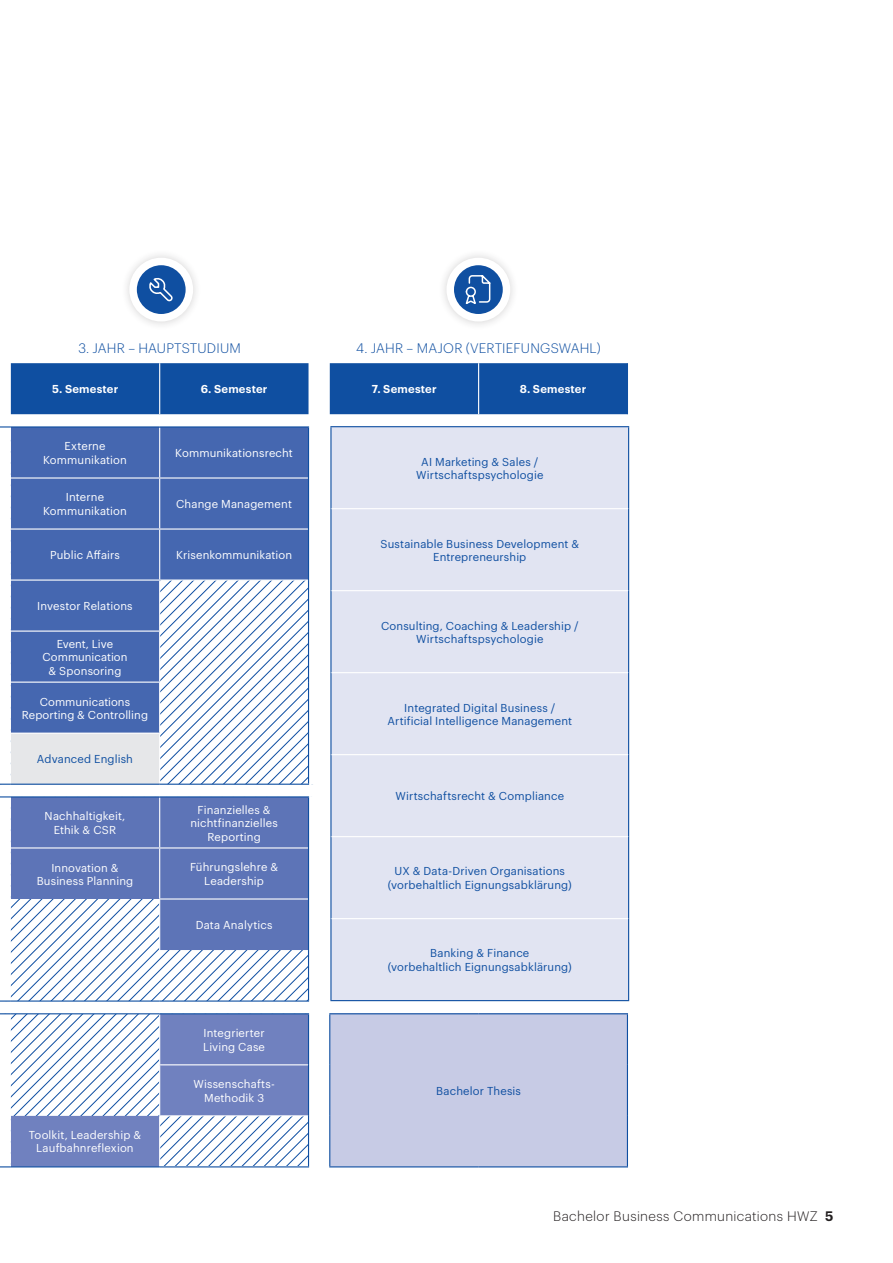
<style>
.page{position:relative;width:893px;height:1263px;background:#fff}
.page>*{position:absolute;margin:0;border:0;box-sizing:border-box;transform-origin:0 0}
.t1{font:300 13.5px "Graphik";letter-spacing:.01em;color:#0f4fa1}
.t2{font:300 13.5px "Graphik";letter-spacing:.03em;color:#231f20}
.t3{font:11.25px/13.5px "Graphik";letter-spacing:.01em;color:#fff;text-align:center}
._10_Modul_Content{font:11.25px/13.5px "Graphik";letter-spacing:.015em;color:#0f4fa1;text-align:center}
.t4{font:600 11.25px "Graphik";letter-spacing:.02em;color:#fff}
.s1{font-weight:600}
</style>
<div class="page">
<div style="left:11px;top:363px;width:616px;height:51px;background:#0f4fa1"></div>
<svg style="left:0;top:427px;width:310px;height:357px;fill:#4567b0"></svg>
<div style="left:11px;top:733px;width:149px;height:51px;background:#e6e7e9"></div>
<svg style="left:0;top:797px;width:310px;height:204px;fill:#5d74b7"></svg>
<svg style="left:0;top:1014px;width:310px;height:153px;fill:#7081bf"></svg>
<div style="left:330px;top:1014px;width:297px;height:153px;background:#c7cbe5"></div>
<hr style="left:159px;top:363px;width:1px;height:51px;background:#fff">
<hr style="left:478px;top:363px;width:1px;height:51px;background:#fff">
<hr style="left:159px;top:427px;width:1px;height:50px;background:#fff">
<svg style="left:0;top:477px;width:11px;height:2px"></svg>
<hr style="left:11px;top:477px;width:149px;height:2px;background:#fff">
<hr style="left:160px;top:477px;width:148px;height:2px;background:#fff">
<hr style="left:159px;top:479px;width:1px;height:49px;background:#fff">
<svg style="left:0;top:528px;width:11px;height:2px"></svg>
<hr style="left:11px;top:528px;width:149px;height:2px;background:#fff">
<hr style="left:160px;top:528px;width:148px;height:2px;background:#fff">
<hr style="left:159px;top:530px;width:1px;height:49px;background:#fff">
<svg style="left:0;top:579px;width:11px;height:2px"></svg>
<hr style="left:11px;top:579px;width:149px;height:2px;background:#fff">
<hr style="left:160px;top:579px;width:148px;height:2px;background:#fff">
<hr style="left:159px;top:581px;width:1px;height:49px;background:#fff">
<svg style="left:0;top:630px;width:11px;height:2px"></svg>
<hr style="left:11px;top:630px;width:149px;height:2px;background:#fff">
<hr style="left:159px;top:632px;width:1px;height:49px;background:#fff">
<svg style="left:0;top:681px;width:11px;height:2px"></svg>
<hr style="left:11px;top:681px;width:149px;height:2px;background:#fff">
<hr style="left:159px;top:683px;width:1px;height:50px;background:#fff">
<hr style="left:159px;top:797px;width:1px;height:50px;background:#fff">
<hr style="left:11px;top:847px;width:149px;height:1px;background:#fff">
<hr style="left:159px;top:848px;width:1px;height:50px;background:#fff">
<hr style="left:159px;top:899px;width:1px;height:51px;background:#fff">
<hr style="left:159px;top:1064px;width:149px;height:1px;background:#fff">
<hr style="left:159px;top:1115px;width:149px;height:1px;background:#fff">
<hr style="left:159px;top:1116px;width:1px;height:50px;background:#fff">
<hr style="left:627px;top:363px;width:1px;height:51px;background:#0f4fa1">
<hr style="left:11px;top:733px;width:149px;height:1px;background:#fff">
<hr style="left:159px;top:734px;width:1px;height:50px;background:#fff">
<hr style="left:159px;top:1014px;width:1px;height:50px;background:#fff">
<hr style="left:159px;top:1065px;width:1px;height:50px;background:#fff">
<hr style="left:11px;top:1013px;width:149px;height:1px;background:#0f4fa1">
<hr style="left:160px;top:1013px;width:149px;height:1px;background:#0f4fa1">
<hr style="left:308px;top:1014px;width:1px;height:51px;background:#0f4fa1">
<hr style="left:308px;top:1065px;width:1px;height:51px;background:#0f4fa1">
<hr style="left:308px;top:1116px;width:1px;height:50px;background:#0f4fa1">
<hr style="left:11px;top:1166px;width:149px;height:1px;background:#0f4fa1">
<hr style="left:160px;top:1166px;width:149px;height:1px;background:#0f4fa1">
<hr style="left:329px;top:1013px;width:150px;height:1px;background:#0f4fa1">
<hr style="left:329px;top:1014px;width:1px;height:51px;background:#0f4fa1">
<hr style="left:479px;top:1013px;width:149px;height:1px;background:#0f4fa1">
<hr style="left:627px;top:1014px;width:1px;height:51px;background:#0f4fa1">
<hr style="left:329px;top:1065px;width:1px;height:51px;background:#0f4fa1">
<hr style="left:627px;top:1065px;width:1px;height:51px;background:#0f4fa1">
<hr style="left:329px;top:1116px;width:1px;height:50px;background:#0f4fa1">
<hr style="left:627px;top:1116px;width:1px;height:50px;background:#0f4fa1">
<hr style="left:329px;top:1166px;width:150px;height:1px;background:#0f4fa1">
<hr style="left:479px;top:1166px;width:149px;height:1px;background:#0f4fa1">
<hr style="left:11px;top:426px;width:149px;height:1px;background:#0f4fa1">
<hr style="left:160px;top:426px;width:149px;height:1px;background:#0f4fa1">
<hr style="left:308px;top:427px;width:1px;height:51px;background:#0f4fa1">
<hr style="left:308px;top:478px;width:1px;height:51px;background:#0f4fa1">
<hr style="left:308px;top:529px;width:1px;height:51px;background:#0f4fa1">
<hr style="left:308px;top:580px;width:1px;height:51px;background:#0f4fa1">
<hr style="left:308px;top:631px;width:1px;height:51px;background:#0f4fa1">
<hr style="left:308px;top:682px;width:1px;height:51px;background:#0f4fa1">
<hr style="left:308px;top:733px;width:1px;height:51px;background:#0f4fa1">
<hr style="left:160px;top:784px;width:149px;height:1px;background:#0f4fa1">
<hr style="left:11px;top:784px;width:149px;height:1px;background:#0f4fa1">
<svg style="left:0;top:1000px;width:11px;height:2px"></svg>
<hr style="left:11px;top:796px;width:149px;height:1px;background:#0f4fa1">
<hr style="left:160px;top:796px;width:149px;height:1px;background:#0f4fa1">
<hr style="left:308px;top:797px;width:1px;height:51px;background:#0f4fa1">
<hr style="left:308px;top:848px;width:1px;height:51px;background:#0f4fa1">
<hr style="left:11px;top:1000px;width:149px;height:2px;background:#0f4fa1">
<hr style="left:308px;top:899px;width:1px;height:51px;background:#0f4fa1">
<hr style="left:308px;top:950px;width:1px;height:50px;background:#0f4fa1">
<hr style="left:160px;top:1000px;width:149px;height:2px;background:#0f4fa1">
<hr style="left:160px;top:847px;width:148px;height:1px;background:#fff">
<hr style="left:159px;top:898px;width:149px;height:1px;background:#fff">
<div style="left:120px;top:249px;width:82px;height:81px;background:#231f20;opacity:.2"></div>
<svg style="left:133px;top:261px;width:56px;height:57px"></svg>
<svg style="left:148px;top:278px;width:26px;height:25px"></svg>
<div style="left:129px;top:258px;width:64px;height:63px;border:8px solid #fff;border-radius:50%"></div>
<div style="left:437px;top:249px;width:82px;height:81px;background:#231f20;opacity:.2"></div>
<svg style="left:450px;top:261px;width:56px;height:57px"></svg>
<svg style="left:464px;top:274px;width:27px;height:32px"></svg>
<div style="left:446px;top:258px;width:64px;height:63px;border:8px solid #fff;border-radius:50%"></div>
<div style="left:332px;top:427px;width:296px;height:573px;background:#e1e4f2"></div>
<hr style="left:330px;top:426px;width:299px;height:1px;background:#0f4fa1">
<hr style="left:330px;top:427px;width:2px;height:82px;background:#0f4fa1">
<hr style="left:330px;top:509px;width:2px;height:82px;background:#0f4fa1">
<hr style="left:330px;top:591px;width:2px;height:82px;background:#0f4fa1">
<hr style="left:330px;top:673px;width:2px;height:82px;background:#0f4fa1">
<hr style="left:330px;top:755px;width:2px;height:82px;background:#0f4fa1">
<hr style="left:330px;top:837px;width:2px;height:82px;background:#0f4fa1">
<hr style="left:628px;top:427px;width:1px;height:82px;background:#0f4fa1">
<hr style="left:628px;top:509px;width:1px;height:82px;background:#0f4fa1">
<hr style="left:628px;top:591px;width:1px;height:82px;background:#0f4fa1">
<hr style="left:628px;top:673px;width:1px;height:82px;background:#0f4fa1">
<hr style="left:628px;top:755px;width:1px;height:82px;background:#0f4fa1">
<hr style="left:628px;top:837px;width:1px;height:82px;background:#0f4fa1">
<hr style="left:330px;top:919px;width:2px;height:81px;background:#0f4fa1">
<hr style="left:628px;top:919px;width:1px;height:81px;background:#0f4fa1">
<hr style="left:330px;top:1000px;width:299px;height:1px;background:#0f4fa1">
<hr style="left:332px;top:508px;width:296px;height:1px;background:#fff">
<hr style="left:332px;top:590px;width:296px;height:1px;background:#fff">
<hr style="left:332px;top:672px;width:296px;height:1px;background:#fff">
<hr style="left:332px;top:754px;width:296px;height:1px;background:#fff">
<hr style="left:332px;top:836px;width:296px;height:1px;background:#fff">
<hr style="left:332px;top:918px;width:296px;height:1px;background:#fff">
<p class="t1" style="left:78px;top:338px;width:164px">3. JAHR – HAUPTSTUDIUM</p>
<p class="t1" style="left:356px;top:338px;width:246px">4. JAHR – MAJOR (VERTIEFUNGSWAHL)</p>
<p class="t4" style="left:52px;top:381px;width:68px">5. Semester</p>
<p class="t4" style="left:201px;top:381px;width:68px">6. Semester</p>
<p class="t4" style="left:372px;top:381px;width:66px">7. Semester</p>
<p class="t4" style="left:520px;top:381px;width:68px">8. Semester</p>
<p class="t3" style="left:43px;top:439px;width:85px">Externe<br>Kommunikation</p>
<p class="t3" style="left:175px;top:445px;width:119px">Kommunikationsrecht</p>
<p class="t3" style="left:43px;top:490px;width:85px">Interne<br>Kommunikation</p>
<p class="t3" style="left:176px;top:496px;width:117px">Change Management</p>
<p class="t3" style="left:50px;top:547px;width:71px">Public Affairs</p>
<p class="t3" style="left:176px;top:547px;width:118px">Krisenkommunikation</p>
<p class="t3" style="left:37px;top:598px;width:97px">Investor Relations</p>
<p class="t3" style="left:43px;top:636px;width:86px">Event, Live<br>Communication &amp; Sponsoring</p>
<p class="t3" style="left:22px;top:694px;width:128px">Communications<br>Reporting &amp; Controlling</p>
<p class="_10_Modul_Content" style="left:37px;top:751px;width:98px">Advanced English</p>
<p class="t3" style="left:45px;top:808px;width:82px">Nachhaltigkeit,<br>Ethik &amp; CSR</p>
<p class="t3" style="left:190px;top:802px;width:89px">Finanzielles &amp; nichtfinanzielles<br>Reporting</p>
<p class="t3" style="left:37px;top:860px;width:98px">Innovation &amp;<br>Business Planning</p>
<p class="t3" style="left:190px;top:859px;width:90px">Führungslehre &amp;<br>Leadership</p>
<p class="t3" style="left:196px;top:918px;width:78px">Data Analytics</p>
<p class="t3" style="left:203px;top:1025px;width:63px;text-align:left">Integrierter<br>Living Case</p>
<p class="t3" style="left:29px;top:1127px;width:114px">Toolkit, Leadership &amp;<br>Laufbahnreflexion</p>
<p class="t3" style="left:193px;top:1076px;width:83px">Wissenschafts-<br>Methodik 3</p>
<p class="_10_Modul_Content" style="left:416px;top:454px;width:129px">AI Marketing &amp; Sales /<br>Wirtschaftspsychologie</p>
<p class="_10_Modul_Content" style="left:380px;top:536px;width:200px">Sustainable Business Development &amp;<br>Entrepreneurship</p>
<p class="_10_Modul_Content" style="left:381px;top:618px;width:199px">Consulting, Coaching &amp; Leadership /<br>Wirtschaftspsychologie</p>
<p class="_10_Modul_Content" style="left:387px;top:700px;width:186px">Integrated Digital Business /<br>Artificial Intelligence Management</p>
<p class="_10_Modul_Content" style="left:395px;top:788px;width:170px">Wirtschaftsrecht &amp; Compliance</p>
<p class="_10_Modul_Content" style="left:388px;top:864px;width:185px">UX &amp; Data-Driven Organisations (vorbehaltlich Eignungsabklärung)</p>
<p class="_10_Modul_Content" style="left:388px;top:946px;width:185px">Banking &amp; Finance<br>(vorbehaltlich Eignungsabklärung)</p>
<p class="_10_Modul_Content" style="left:436px;top:1083px;width:86px">Bachelor Thesis</p>
<p class="t2" style="left:553px;top:1206px;width:282px">Bachelor Business Communications HWZ <span class="s1">5</span></p>
</div>
